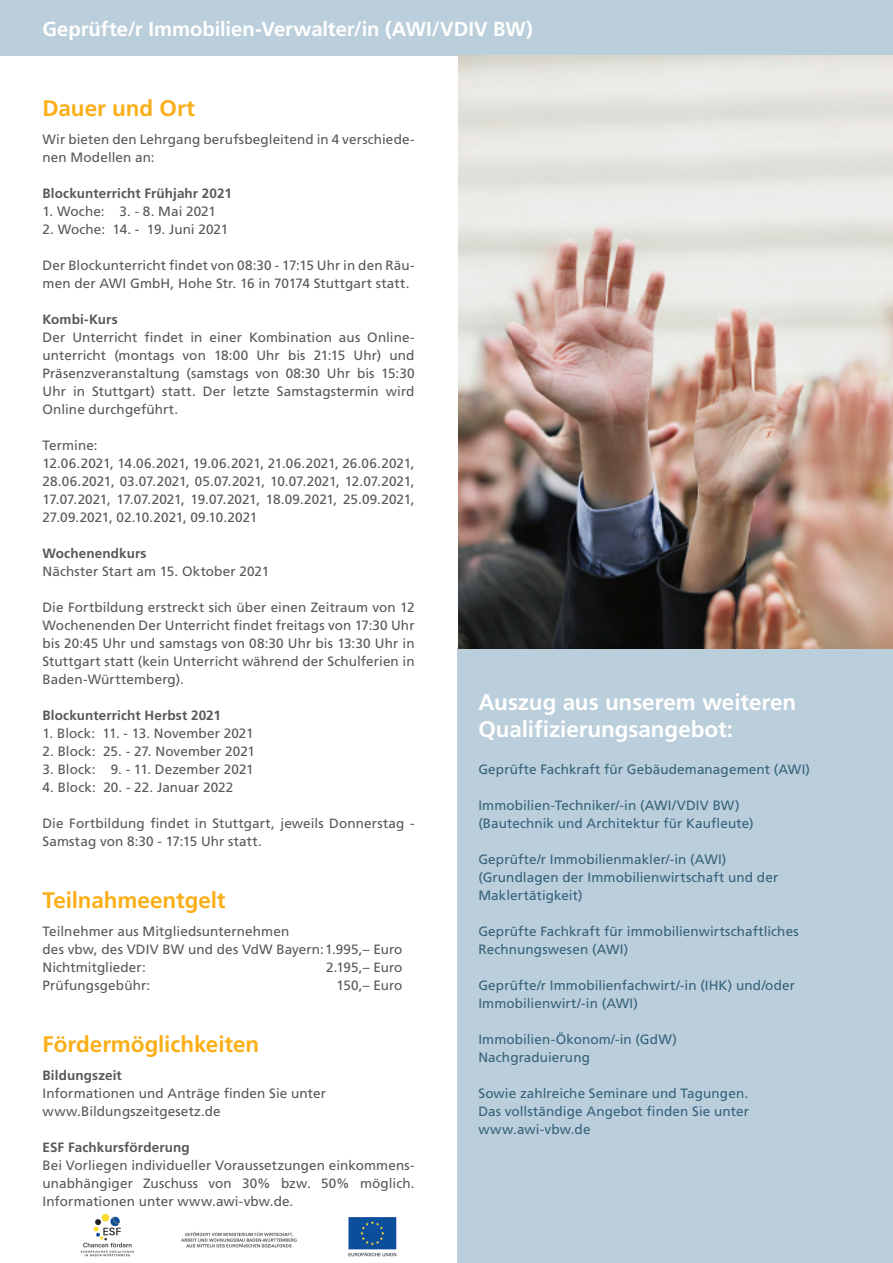
<style>
.page{position:relative;width:893px;height:1263px;background:#fff}
.page>*{position:absolute;margin:0;border:0;box-sizing:border-box;transform-origin:0 0}
.subheads{font:700 22.5px/27px "Frutiger LT Std";letter-spacing:-.005em;color:#fff}
.subheads-2{font:700 22.5px "Frutiger LT Std";letter-spacing:-.005em;color:#faaf18}
.t1{font:700 20.25px "Frutiger LT Std";letter-spacing:-.005em;color:#fff}
.t2{font:13.5px/18px "Frutiger LT Std";letter-spacing:.005em;color:#57585a}
.t3{font:13.5px/18px "Frutiger LT Std";letter-spacing:.01em;color:#35627a}
.t4{font:700 13.5px "Frutiger LT Std";letter-spacing:.01em;color:#57585a}
</style>
<div class="page">
<img style="left:80px;top:1213px;width:317px;height:44px">
<div style="left:457px;top:648px;width:436px;height:615px;background:#bbcedb"></div>
<div style="left:0;top:0;width:893px;height:55px;background:#bbcedb"></div>
<img style="left:458px;top:55px;width:435px;height:593px">
<p class="t1" style="left:43px;top:17px;width:492px">Geprüfte/r Immobilien-Verwalter/in (AWI/VDIV BW)</p>
<p class="subheads-2" style="left:43px;top:94px;width:154px">Dauer und Ort</p>
<p class="t2" style="left:43px;top:130px;width:374px">Wir bieten den Lehrgang berufsbegleitend in 4 verschiede&shy;nen Modellen an:</p>
<p class="t4" style="left:43px;top:185px;width:191px">Blockunterricht Frühjahr 2021</p>
<p class="t2" style="left:43px;top:202px;width:175px">1. Woche: 3. - 8. Mai 2021</p>
<p class="t2" style="left:43px;top:220px;width:187px">2. Woche: 14. - 19. Juni 2021</p>
<p class="t2" style="left:43px;top:256px;width:374px">Der Blockunterricht findet von 08:30 - 17:15 Uhr in den Räu&shy;men der AWI GmbH, Hohe Str. 16 in 70174 Stuttgart statt.</p>
<p class="t4" style="left:43px;top:311px;width:77px">Kombi-Kurs</p>
<p class="t2" style="left:43px;top:328px;width:374px;text-align:justify">Der Unterricht findet in einer Kombination aus Online&shy;unterricht (montags von 18:00 Uhr bis 21:15 Uhr) und Präsenzveranstaltung (samstags von 08:30 Uhr bis 15:30<br>Uhr in Stuttgart) statt. Der letzte Samstagstermin wird Online durchgeführt.</p>
<p class="t2" style="left:43px;top:436px;width:57px">Termine:</p>
<p class="t2" style="left:43px;top:454px;width:374px;text-align:justify">12.06.2021, 14.06.2021, 19.06.2021, 21.06.2021, 26.06.2021, 28.06.2021, 03.07.2021, 05.07.2021, 10.07.2021, 12.07.2021, 17.07.2021, 17.07.2021, 19.07.2021, 18.09.2021, 25.09.2021, 27.09.2021, 02.10.2021, 09.10.2021</p>
<p class="t4" style="left:43px;top:545px;width:106px">Wochenendkurs</p>
<p class="t2" style="left:43px;top:562px;width:228px">Nächster Start am 15. Oktober 2021</p>
<p class="t2" style="left:43px;top:598px;width:374px;text-align:justify">Die Fortbildung erstreckt sich über einen Zeitraum von 12<br>Wochenenden Der Unterricht findet freitags von 17:30 Uhr bis 20:45 Uhr und samstags von 08:30 Uhr bis 13:30 Uhr in Stuttgart statt (kein Unterricht während der Schulferien in Baden-Württemberg).</p>
<p class="t4" style="left:43px;top:707px;width:180px">Blockunterricht Herbst 2021</p>
<p class="t2" style="left:43px;top:724px;width:213px">1. Block: 11. - 13. November 2021</p>
<p class="t2" style="left:43px;top:742px;width:214px">2. Block: 25. - 27. November 2021</p>
<p class="t2" style="left:43px;top:760px;width:213px">3. Block: 9. - 11. Dezember 2021</p>
<p class="t2" style="left:43px;top:778px;width:192px">4. Block: 20. - 22. Januar 2022</p>
<p class="t2" style="left:43px;top:814px;width:374px">Die Fortbildung findet in Stuttgart, jeweils Donnerstag -<br>Samstag von 8:30 - 17:15 Uhr statt.</p>
<p class="subheads-2" style="left:43px;top:886px;width:185px">Teilnahmeentgelt</p>
<p class="t2" style="left:43px;top:922px;width:361px">Teilnehmer aus Mitgliedsunternehmen<br>des vbw, des VDIV BW und des VdW Bayern:1.995,– Euro</p>
<p class="t2" style="left:43px;top:958px;width:105px">Nichtmitglieder:</p>
<p class="t2" style="left:326px;top:958px;width:78px">2.195,– Euro</p>
<p class="t2" style="left:43px;top:976px;width:109px">Prüfungsgebühr:</p>
<p class="t2" style="left:336px;top:976px;width:68px">150,– Euro</p>
<p class="subheads-2" style="left:43px;top:1030px;width:218px">Fördermöglichkeiten</p>
<p class="t4" style="left:43px;top:1067px;width:81px">Bildungszeit</p>
<p class="t2" style="left:43px;top:1084px;width:285px">Informationen und Anträge finden Sie unter</p>
<p class="t2" style="left:43px;top:1102px;width:180px">www.Bildungszeitgesetz.de</p>
<p class="t4" style="left:43px;top:1139px;width:149px">ESF Fachkursförderung</p>
<p class="t2" style="left:43px;top:1156px;width:374px;text-align:justify">Bei Vorliegen individueller Voraussetzungen einkommens&shy;unabhängiger Zuschuss von 30% bzw. 50% möglich.<br>Informationen unter www.awi-vbw.de.</p>
<p class="subheads" style="left:478px;top:688px;width:319px">Auszug aus unserem weiteren<br>Qualifizierungsangebot:</p>
<p class="t3" style="left:478px;top:760px;width:333px">Geprüfte Fachkraft für Gebäudemanagement (AWI)</p>
<p class="t3" style="left:478px;top:796px;width:263px">Immobilien-Techniker/-in (AWI/VDIV BW)</p>
<p class="t3" style="left:478px;top:814px;width:277px">(Bautechnik und Architektur für Kaufleute)</p>
<p class="t3" style="left:478px;top:850px;width:301px">Geprüfte/r Immobilienmakler/-in (AWI) (Grundlagen der Immobilienwirtschaft und der<br>Maklertätigkeit)</p>
<p class="t3" style="left:478px;top:922px;width:322px">Geprüfte Fachkraft für immobilienwirtschaftliches</p>
<p class="t3" style="left:478px;top:940px;width:151px">Rechnungswesen (AWI)</p>
<p class="t3" style="left:478px;top:976px;width:318px">Geprüfte/r Immobilienfachwirt/-in (IHK) und/oder<br>Immobilienwirt/-in (AWI)</p>
<p class="t3" style="left:478px;top:1030px;width:200px">Immobilien-Ökonom/-in (GdW)<br>Nachgraduierung</p>
<p class="t3" style="left:478px;top:1084px;width:271px">Sowie zahlreiche Seminare und Tagungen.</p>
<p class="t3" style="left:478px;top:1102px;width:272px">Das vollständige Angebot finden Sie unter www.awi-vbw.de</p>
</div>
